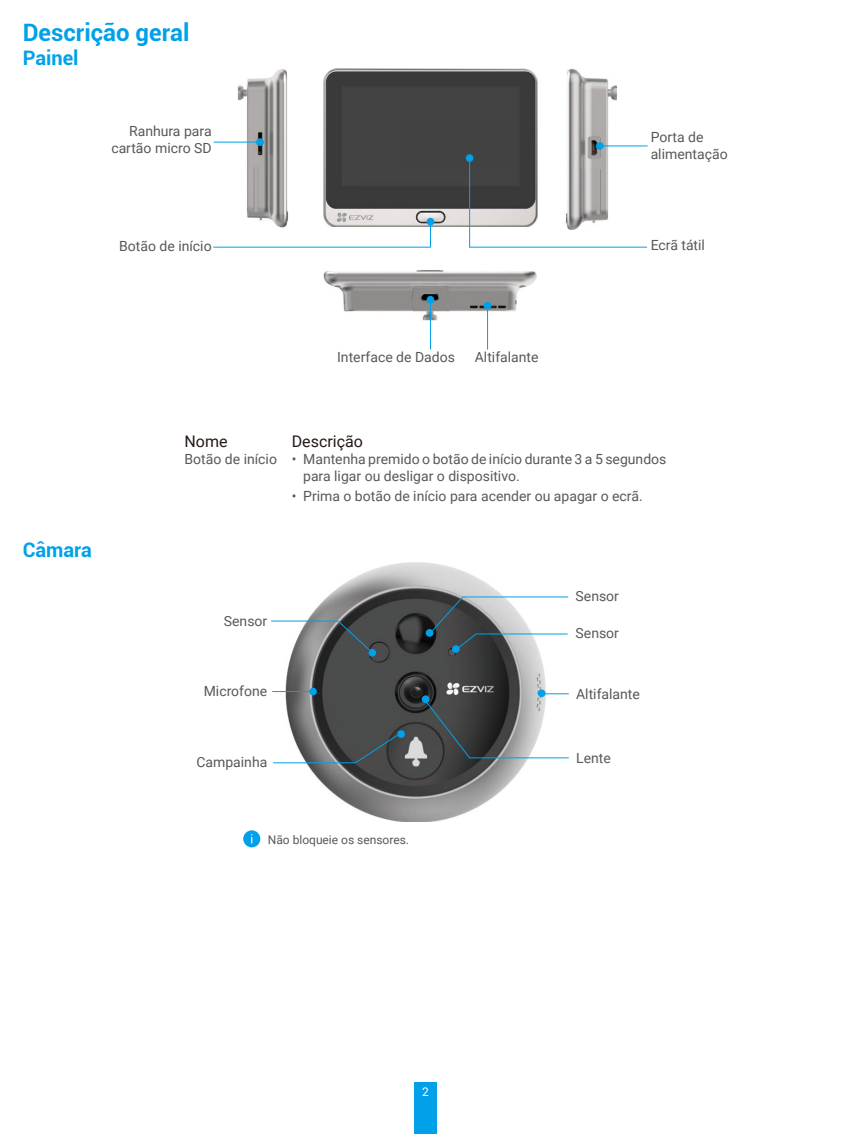
<style>
.page{position:relative;width:851px;height:1134px;background:#fff}
.page>*{position:absolute;margin:0;border:0;box-sizing:border-box;transform-origin:0 0}
.t1{font:700 24px "Roboto";color:#00a1e9}
.t2{font:700 20px "Roboto";color:#00a1e9}
.t3{font:16px "Roboto";color:#231916}
.t4{font:14px/16.8px "Roboto";color:#595857}
.t5{font:12px "Roboto";color:#595857}
.t6{font:12px "Roboto";color:#fff}
</style>
<div class="page">
<div style="left:414px;top:1083px;width:23px;height:51px;background:#00a1e9"></div>
<img style="left:234px;top:69px;width:55px;height:159px">
<img style="left:565px;top:69px;width:52px;height:161px">
<img style="left:323px;top:270px;width:213px;height:50px">
<img style="left:323px;top:69px;width:214px;height:158px">
<hr style="left:602px;top:145px;width:45px;height:1px;background:#00a1e8">
<div style="left:596px;top:142px;width:7px;height:8px;background:#00a1e8;border-radius:50%"></div>
<svg style="left:430px;top:226px;width:1px;height:21px"></svg>
<hr style="left:469px;top:161px;width:1px;height:86px;background:#00a1e8">
<div style="left:426px;top:218px;width:8px;height:8px;background:#00a1e8;border-radius:50%"></div>
<div style="left:465px;top:154px;width:8px;height:8px;background:#00a1e8;border-radius:50%"></div>
<hr style="left:430px;top:302px;width:1px;height:47px;background:#00a1e8">
<div style="left:426px;top:296px;width:8px;height:8px;background:#00a1e8;border-radius:50%"></div>
<hr style="left:487px;top:308px;width:1px;height:41px;background:#00a1e8">
<div style="left:483px;top:302px;width:8px;height:8px;background:#00a1e8;border-radius:50%"></div>
<hr style="left:213px;top:142px;width:45px;height:1px;background:#00a1e8">
<div style="left:256px;top:138px;width:8px;height:8px;background:#00a1e8;border-radius:50%"></div>
<hr style="left:213px;top:247px;width:217px;height:1px;background:#00a1e8">
<hr style="left:469px;top:247px;width:178px;height:1px;background:#00a1e8">
<img style="left:285px;top:562px;width:261px;height:260px">
<svg style="left:425px;top:629px;width:8px;height:8px"></svg>
<div style="left:421px;top:695px;width:8px;height:8px;background:#00a1e8;border-radius:50%"></div>
<svg style="left:545px;top:693px;width:23px;height:1px"></svg>
<div style="left:537px;top:689px;width:8px;height:8px;background:#00a1e8;border-radius:50%"></div>
<div style="left:452px;top:645px;width:7px;height:8px;background:#00a1e8;border-radius:50%"></div>
<svg style="left:425px;top:700px;width:144px;height:59px"></svg>
<div style="left:368px;top:649px;width:8px;height:8px;background:#00a1e8;border-radius:50%"></div>
<hr style="left:272px;top:691px;width:39px;height:1px;background:#00a1e8">
<div style="left:309px;top:688px;width:8px;height:7px;background:#00a1e8;border-radius:50%"></div>
<svg style="left:271px;top:620px;width:101px;height:32px"></svg>
<div style="left:397px;top:730px;width:8px;height:8px;background:#00a1e8;border-radius:50%"></div>
<svg style="left:273px;top:733px;width:127px;height:31px"></svg>
<svg style="left:430px;top:596px;width:139px;height:54px"></svg>
<div style="left:243px;top:830px;width:17px;height:17px;background:#00a1e9;border-radius:50%"></div>
<h1 class="t1" style="left:23px;top:15px;width:168px">Descrição geral</h1>
<h2 class="t2" style="left:23px;top:43px;width:57px">Painel</h2>
<p class="t4" style="left:111px;top:122px;width:102px;text-align:right">Ranhura para cartão micro SD</p>
<p class="t4" style="left:119px;top:237px;width:94px">Botão de início</p>
<p class="t4" style="left:337px;top:348px;width:119px">Interface de Dados</p>
<p class="t4" style="left:475px;top:348px;width:65px">Altifalante</p>
<p class="t4" style="left:650px;top:128px;width:78px">Porta de alimentação</p>
<p class="t4" style="left:650px;top:236px;width:56px">Ecrã tátil</p>
<h2 class="t2" style="left:23px;top:536px;width:71px">Câmara</h2>
<p class="t3" style="left:184px;top:430px;width:45px">Nome</p>
<p class="t3" style="left:292px;top:430px;width:73px">Descrição</p>
<p class="t4" style="left:303px;top:450px;width:365px;text-indent:-119px">Botão de início • Mantenha premido o botão de início durante 3 a 5 segundos para ligar ou desligar o dispositivo.</p>
<p class="t4" style="left:292px;top:487px;width:352px">• Prima o botão de início para acender ou apagar o ecrã.</p>
<p class="t4" style="left:224px;top:612px;width:45px">Sensor</p>
<p class="t4" style="left:204px;top:682px;width:65px">Microfone</p>
<p class="t4" style="left:196px;top:753px;width:72px">Campainha</p>
<p class="t5" style="left:268px;top:831px;width:143px">Não bloqueie os sensores.</p>
<p class="t4" style="left:575px;top:587px;width:45px">Sensor</p>
<p class="t4" style="left:575px;top:624px;width:45px">Sensor</p>
<p class="t4" style="left:576px;top:685px;width:65px">Altifalante</p>
<p class="t4" style="left:576px;top:749px;width:36px">Lente</p>
<p class="t6" style="left:422px;top:1084px;width:8px">2</p>
</div>
